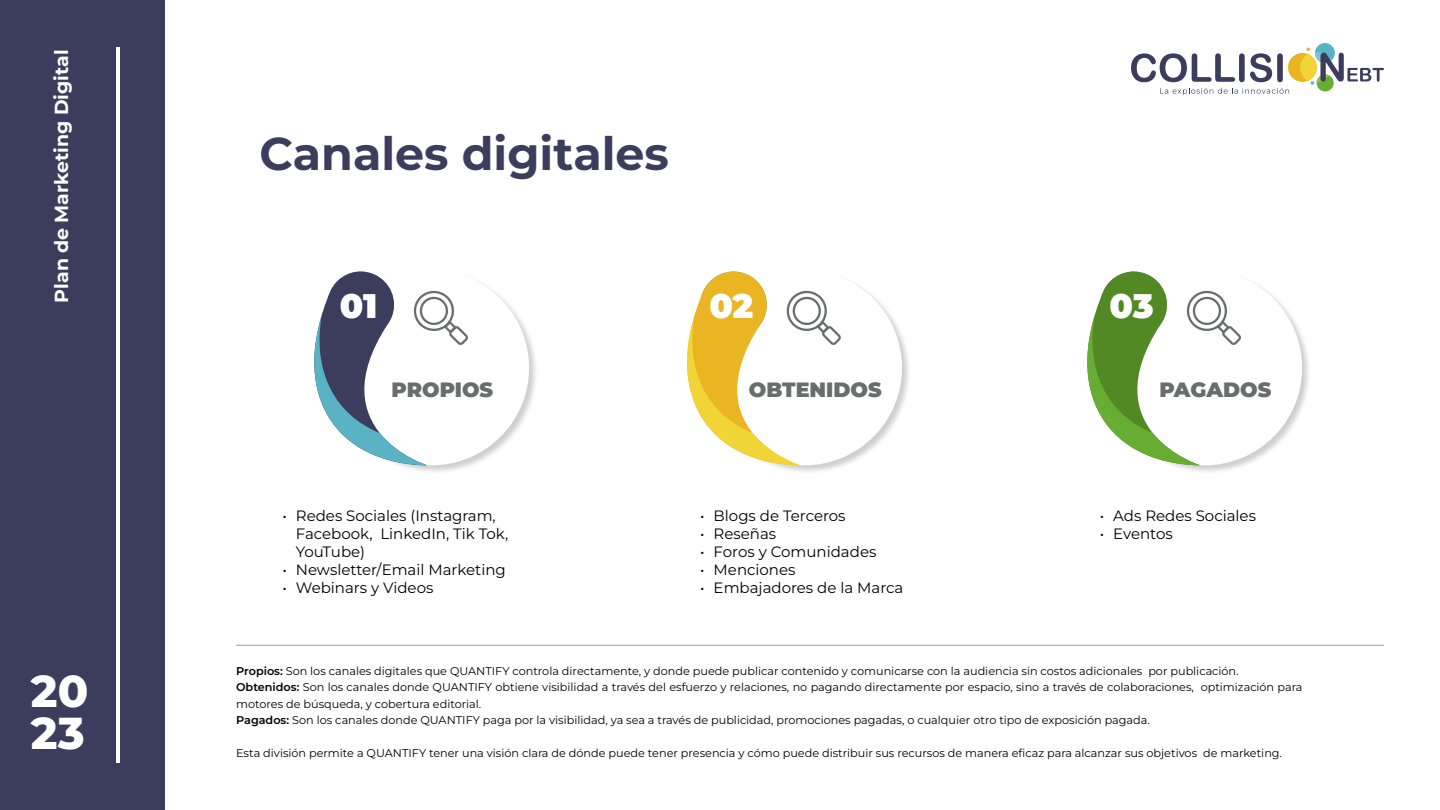
<style>
.page{position:relative;width:1440px;height:810px;background:#fff}
.page>*{position:absolute;margin:0;border:0;box-sizing:border-box;transform-origin:0 0}
.t1{font:700 45.97px "Montserrat";color:#3c3c5c}
.t2{font:800 44.7px/42px "Montserrat";color:#fff}
.t3{font:900 34.12px "Montserrat";color:#fff}
.t4{font:900 20.7px "Montserrat";color:#6b6c6c}
.t5{font:700 18.9px "Montserrat";color:#fff}
.t6{font:15px/18px "Montserrat";color:#000}
.t7{font:11.25px/16.5px "Montserrat";color:#000}
.s1{font-weight:600}
</style>
<div class="page">
<div style="left:0;top:0;width:164px;height:810px;background:#3c3c5c"></div>
<hr style="left:116px;top:47px;width:3px;height:715px;background:#fff">
<div style="left:1288px;top:53px;width:29px;height:29px;background:#eab523;border-radius:50%"></div>
<div style="left:1315px;top:43px;width:20px;height:20px;background:#59b3c4;border-radius:50%"></div>
<div style="left:1317px;top:74px;width:17px;height:17px;background:#67ac33;border-radius:50%"></div>
<div style="left:1300px;top:54px;width:17px;height:27px;background:#f1d537;border-radius:50%"></div>
<svg style="left:1131px;top:53px;width:152px;height:29px"></svg>
<svg style="left:1306px;top:48px;width:78px;height:37px"></svg>
<svg style="left:1160px;top:88px;width:129px;height:7px"></svg>
<img style="left:356px;top:271px;width:180px;height:201px">
<div style="left:334px;top:270px;width:195px;height:195px;background:#fff;border-radius:50%"></div>
<svg style="left:314px;top:272px;width:154px;height:193px"></svg>
<img style="left:729px;top:271px;width:180px;height:201px">
<div style="left:707px;top:270px;width:195px;height:195px;background:#fff;border-radius:50%"></div>
<svg style="left:687px;top:272px;width:154px;height:193px"></svg>
<img style="left:1129px;top:271px;width:180px;height:201px">
<div style="left:1107px;top:270px;width:195px;height:195px;background:#fff;border-radius:50%"></div>
<svg style="left:1087px;top:272px;width:154px;height:193px"></svg>
<hr style="left:236px;top:645px;width:1148px;height:1px;background:#3c3c5c">
<h3 class="t5" style="left:49px;top:303px;width:254px;rotate:-90deg">Plan de Marketing Digital</h3>
<h2 class="t2" style="left:31px;top:669px;width:59px">20<br>23</h2>
<h1 class="t1" style="left:259px;top:123px;width:411px">Canales digitales</h1>
<h3 class="t3" style="left:340px;top:283px;width:39px">01</h3>
<h3 class="t3" style="left:709px;top:283px;width:46px">02</h3>
<h3 class="t3" style="left:1109px;top:283px;width:46px">03</h3>
<h3 class="t4" style="left:392px;top:376px;width:103px">PROPIOS</h3>
<h3 class="t4" style="left:749px;top:376px;width:134px">OBTENIDOS</h3>
<h3 class="t4" style="left:1160px;top:376px;width:113px">PAGADOS</h3>
<h3 class="t6" style="left:296px;top:507px;width:214px;text-indent:-14px">• Redes Sociales (Instagram,<br>Facebook, LinkedIn, Tik Tok,<br>YouTube)</h3>
<h3 class="t6" style="left:282px;top:561px;width:225px">• Newsletter/Email Marketing</h3>
<h3 class="t6" style="left:282px;top:579px;width:153px">• Webinars y Videos</h3>
<h3 class="t6" style="left:700px;top:507px;width:147px">• Blogs de Terceros</h3>
<h3 class="t6" style="left:700px;top:525px;width:78px">• Reseñas</h3>
<h3 class="t6" style="left:700px;top:543px;width:178px">• Foros y Comunidades</h3>
<h3 class="t6" style="left:700px;top:561px;width:97px">• Menciones</h3>
<h3 class="t6" style="left:700px;top:579px;width:205px">• Embajadores de la Marca</h3>
<h3 class="t6" style="left:1100px;top:507px;width:158px">• Ads Redes Sociales</h3>
<h3 class="t6" style="left:1100px;top:525px;width:75px">• Eventos</h3>
<p class="t7" style="left:236px;top:662px;width:1068px"><span class="s1">Propios:</span> Son los canales digitales que QUANTIFY controla directamente, y donde puede publicar contenido y comunicarse con la audiencia sin costos adicionales por publicación.<br><span class="s1">Obtenidos:</span> Son los canales donde QUANTIFY obtiene visibilidad a través del esfuerzo y relaciones, no pagando directamente por espacio, sino a través de colaboraciones, optimización para motores de búsqueda, y cobertura editorial.<br><span class="s1">Pagados:</span> Son los canales donde QUANTIFY paga por la visibilidad, ya sea a través de publicidad, promociones pagadas, o cualquier otro tipo de exposición pagada.</p>
<p class="t7" style="left:236px;top:745px;width:1047px">Esta división permite a QUANTIFY tener una visión clara de dónde puede tener presencia y cómo puede distribuir sus recursos de manera eficaz para alcanzar sus objetivos de marketing.</p>
</div>
